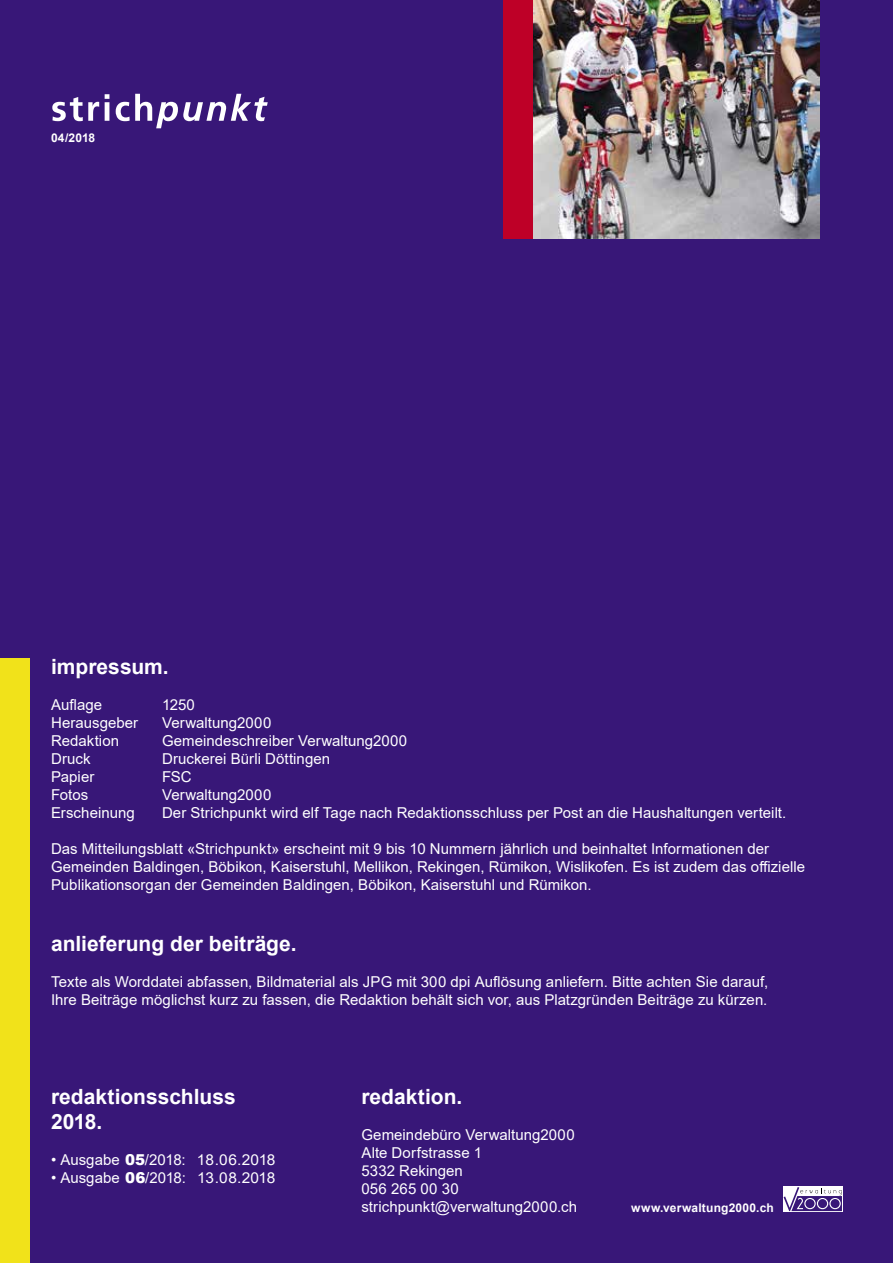
<style>
.page{position:relative;width:893px;height:1263px;background:#381778}
.page>*{position:absolute;margin:0;border:0;box-sizing:border-box;transform-origin:0 0}
.t1{font:700 21px/25.2px "Arial";color:#fff}
.t2{font:15px/18px "Arial";letter-spacing:.005em;color:#fff}
.t3{font:700 12px "Arial";letter-spacing:.02em;color:#fff}
.s1{font-weight:900}
</style>
<div class="page">
<div style="left:0;top:658px;width:30px;height:605px;background:#f1e21a"></div>
<img style="left:532px;top:0;width:288px;height:238px">
<svg style="left:52px;top:94px;width:216px;height:34px"></svg>
<svg style="left:783px;top:1186px;width:60px;height:26px"></svg>
<svg style="left:783px;top:1187px;width:59px;height:24px"></svg>
<div style="left:503px;top:0;width:29px;height:238px;background:#be0027"></div>
<p class="t3" style="left:51px;top:130px;width:46px">04/2018</p>
<h1 class="t1" style="left:51px;top:654px;width:119px">impressum.</h1>
<p class="t2" style="left:51px;top:696px;width:53px">Auflage</p>
<p class="t2" style="left:162px;top:696px;width:34px">1250</p>
<p class="t2" style="left:51px;top:714px;width:89px">Herausgeber</p>
<p class="t2" style="left:162px;top:714px;width:111px">Verwaltung2000</p>
<p class="t2" style="left:51px;top:732px;width:70px">Redaktion</p>
<p class="t2" style="left:162px;top:732px;width:247px">Gemeindeschreiber Verwaltung2000</p>
<p class="t2" style="left:51px;top:750px;width:41px">Druck</p>
<p class="t2" style="left:162px;top:750px;width:170px">Druckerei Bürli Döttingen</p>
<p class="t2" style="left:51px;top:768px;width:45px">Papier</p>
<p class="t2" style="left:162px;top:768px;width:31px">FSC</p>
<p class="t2" style="left:51px;top:786px;width:39px">Fotos</p>
<p class="t2" style="left:162px;top:786px;width:111px">Verwaltung2000</p>
<p class="t2" style="left:51px;top:804px;width:85px">Erscheinung</p>
<p class="t2" style="left:162px;top:804px;width:626px">Der Strichpunkt wird elf Tage nach Redaktionsschluss per Post an die Haushaltungen verteilt.</p>
<p class="t2" style="left:51px;top:840px;width:756px">Das Mitteilungsblatt «Strichpunkt» erscheint mit 9 bis 10 Nummern jährlich und beinhaltet Informationen der<br>Gemeinden Baldingen, Böbikon, Kaiserstuhl, Mellikon, Rekingen, Rümikon, Wislikofen. Es ist zudem das offizielle<br>Publikationsorgan der Gemeinden Baldingen, Böbikon, Kaiserstuhl und Rümikon.</p>
<h1 class="t1" style="left:51px;top:932px;width:247px">anlieferung der beiträge.</h1>
<p class="t2" style="left:51px;top:973px;width:719px">Texte als Worddatei abfassen, Bildmaterial als JPG mit 300 dpi Auflösung anliefern. Bitte achten Sie darauf,<br>Ihre Beiträge möglichst kurz zu fassen, die Redaktion behält sich vor, aus Platzgründen Beiträge zu kürzen.</p>
<h1 class="t1" style="left:51px;top:1084px;width:186px">redaktionsschluss<br>2018.</h1>
<p class="t2" style="left:51px;top:1150px;width:226px">• Ausgabe <span class="s1">05</span>/2018: 18.06.2018</p>
<p class="t2" style="left:51px;top:1168px;width:226px">• Ausgabe <span class="s1">06</span>/2018: 13.08.2018</p>
<h1 class="t1" style="left:361px;top:1084px;width:102px">redaktion.</h1>
<p class="t2" style="left:361px;top:1125px;width:217px">Gemeindebüro Verwaltung2000<br>Alte Dorfstrasse 1<br>5332 Rekingen<br>056 265 00 30 strichpunkt@verwaltung2000.ch</p>
<p class="t3" style="left:631px;top:1199px;width:144px">www.verwaltung2000.ch</p>
</div>
